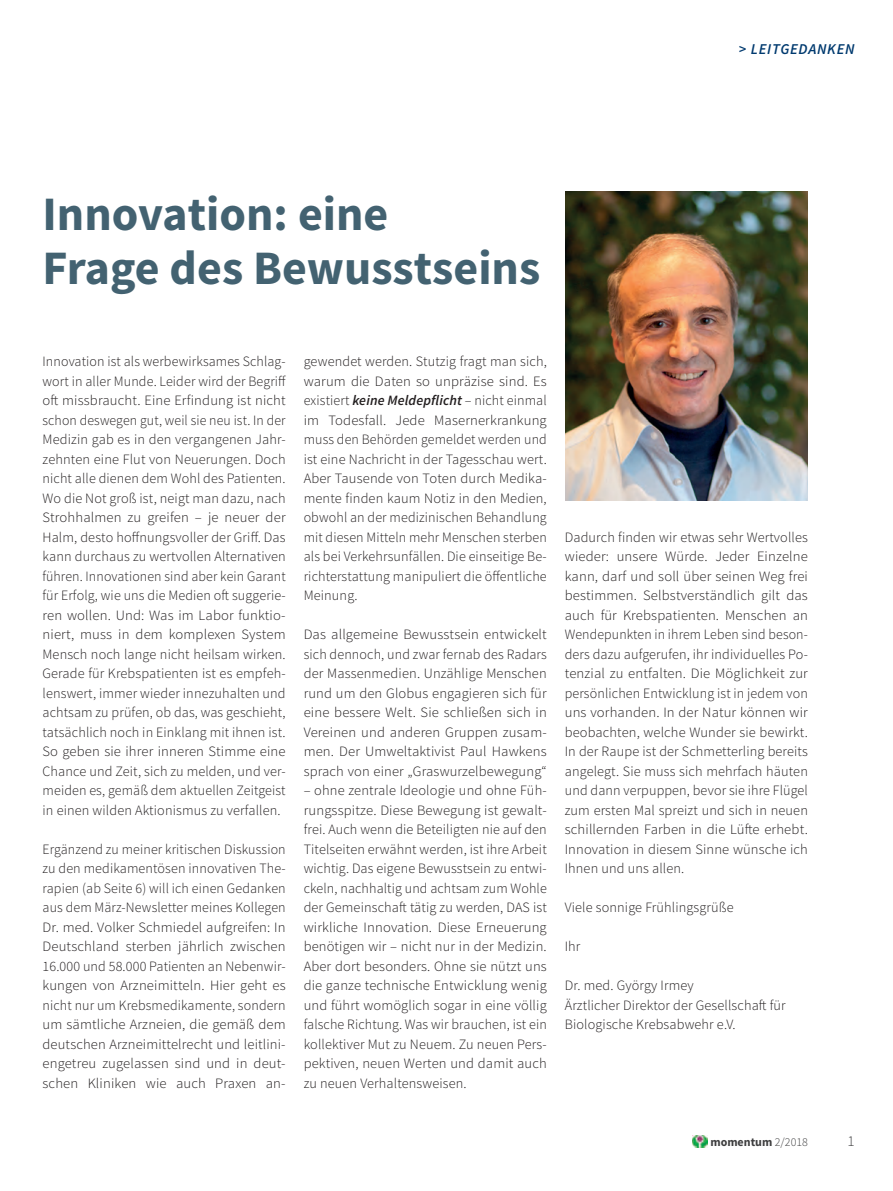
<style>
.page{position:relative;width:893px;height:1191px;background:#fff}
.page>*{position:absolute;margin:0;border:0;box-sizing:border-box;transform-origin:0 0}
.t1{font:700 48px/54px "Source Sans Pro";color:#436271}
.t2{font:italic 600 15px "Source Sans Pro";letter-spacing:.05em;color:#003a6f}
.t3{font:300 15px "Source Sans Pro";color:#3e3e3f}
.t4{font:300 14.25px/19.5px "Source Sans Pro";letter-spacing:.01em;color:#231f20;text-align:justify}
.t5{font:700 12px "Source Sans Pro";color:#3e3e3f}
.s1{font-weight:600;font-style:italic}
.s2{font-weight:300}
</style>
<div class="page">
<img style="left:693px;top:1135px;width:15px;height:12px">
<img style="left:566px;top:191px;width:241px;height:309px">
<p class="t2" style="left:739px;top:40px;width:117px">&gt; LEITGEDANKEN</p>
<h1 class="t1" style="left:43px;top:188px;width:499px">Innovation: eine<br>Frage des Bewusstseins</h1>
<p class="t4" style="left:43px;top:352px;width:245px">Innovation ist als werbewirksames Schlag&shy;wort in aller Munde. Leider wird der Begriff oft missbraucht. Eine Erfindung ist nicht schon deswegen gut, weil sie neu ist. In der Medizin gab es in den vergangenen Jahr&shy;zehnten eine Flut von Neuerungen. Doch nicht alle dienen dem Wohl des Patienten.<br>Wo die Not groß ist, neigt man dazu, nach Strohhalmen zu greifen – je neuer der Halm, desto hoffnungsvoller der Griff. Das kann durchaus zu wertvollen Alternativen führen. Innovationen sind aber kein Garant für Erfolg, wie uns die Medien oft suggerie&shy;ren wollen. Und: Was im Labor funktio&shy;niert, muss in dem komplexen System Mensch noch lange nicht heilsam wirken.<br>Gerade für Krebspatienten ist es empfeh&shy;lenswert, immer wieder innezuhalten und achtsam zu prüfen, ob das, was geschieht, tatsächlich noch in Einklang mit ihnen ist.<br>So geben sie ihrer inneren Stimme eine Chance und Zeit, sich zu melden, und ver&shy;meiden es, gemäß dem aktuellen Zeitgeist in einen wilden Aktionismus zu verfallen.</p>
<p class="t4" style="left:43px;top:839px;width:245px">Ergänzend zu meiner kritischen Diskussion zu den medikamentösen innovativen The&shy;rapien (ab Seite 6) will ich einen Gedanken aus dem März-Newsletter meines Kollegen Dr. med. Volker Schmiedel aufgreifen: In Deutschland sterben jährlich zwischen 16.000 und 58.000 Patienten an Nebenwir&shy;kungen von Arzneimitteln. Hier geht es nicht nur um Krebsmedikamente, sondern um sämtliche Arzneien, die gemäß dem deutschen Arzneimittelrecht und leitlini&shy;engetreu zugelassen sind und in deut&shy;schen Kliniken wie auch Praxen an-</p>
<p class="t4" style="left:304px;top:352px;width:245px">gewendet werden. Stutzig fragt man sich, warum die Daten so unpräzise sind. Es existiert <span class="s1">keine Meldepflicht</span> – nicht einmal im Todesfall. Jede Masernerkrankung muss den Behörden gemeldet werden und ist eine Nachricht in der Tagesschau wert.<br>Aber Tausende von Toten durch Medika&shy;mente finden kaum Notiz in den Medien, obwohl an der medizinischen Behandlung mit diesen Mitteln mehr Menschen sterben als bei Verkehrsunfällen. Die einseitige Be&shy;richterstattung manipuliert die öffentliche Meinung.</p>
<p class="t4" style="left:304px;top:625px;width:245px">Das allgemeine Bewusstsein entwickelt sich dennoch, und zwar fernab des Radars der Massenmedien. Unzählige Menschen rund um den Globus engagieren sich für eine bessere Welt. Sie schließen sich in Vereinen und anderen Gruppen zusam&shy;men. Der Umweltaktivist Paul Hawkens sprach von einer „Graswurzelbewegung“</p>
<p class="t4" style="left:304px;top:781px;width:245px">– ohne zentrale Ideologie und ohne Füh&shy;rungsspitze. Diese Bewegung ist gewalt&shy;frei. Auch wenn die Beteiligten nie auf den Titelseiten erwähnt werden, ist ihre Arbeit wichtig. Das eigene Bewusstsein zu entwi&shy;ckeln, nachhaltig und achtsam zum Wohle der Gemeinschaft tätig zu werden, DAS ist wirkliche Innovation. Diese Erneuerung benötigen wir – nicht nur in der Medizin.<br>Aber dort besonders. Ohne sie nützt uns die ganze technische Entwicklung wenig und führt womöglich sogar in eine völlig falsche Richtung. Was wir brauchen, ist ein kollektiver Mut zu Neuem. Zu neuen Pers&shy;pektiven, neuen Werten und damit auch zu neuen Verhaltensweisen.</p>
<p class="t4" style="left:565px;top:527px;width:245px">Dadurch finden wir etwas sehr Wertvolles wieder: unsere Würde. Jeder Einzelne kann, darf und soll über seinen Weg frei bestimmen. Selbstverständlich gilt das auch für Krebspatienten. Menschen an Wendepunkten in ihrem Leben sind beson&shy;ders dazu aufgerufen, ihr individuelles Po&shy;tenzial zu entfalten. Die Möglichkeit zur persönlichen Entwicklung ist in jedem von uns vorhanden. In der Natur können wir beobachten, welche Wunder sie bewirkt.<br>In der Raupe ist der Schmetterling bereits angelegt. Sie muss sich mehrfach häuten und dann verpuppen, bevor sie ihre Flügel zum ersten Mal spreizt und sich in neuen schillernden Farben in die Lüfte erhebt.<br>Innovation in diesem Sinne wünsche ich Ihnen und uns allen.</p>
<p class="t4" style="left:565px;top:898px;width:170px">Viele sonnige Frühlingsgrüße</p>
<p class="t4" style="left:565px;top:937px;width:17px">Ihr</p>
<p class="t4" style="left:565px;top:976px;width:222px;text-align:left">Dr. med. György Irmey<br>Ärztlicher Direktor der Gesellschaft für<br>Biologische Krebsabwehr e.V.</p>
<p class="t5" style="left:710px;top:1134px;width:99px">momentum <span class="s2">2/2018</span></p>
<p class="t3" style="left:847px;top:1132px;width:9px">1</p>
</div>
